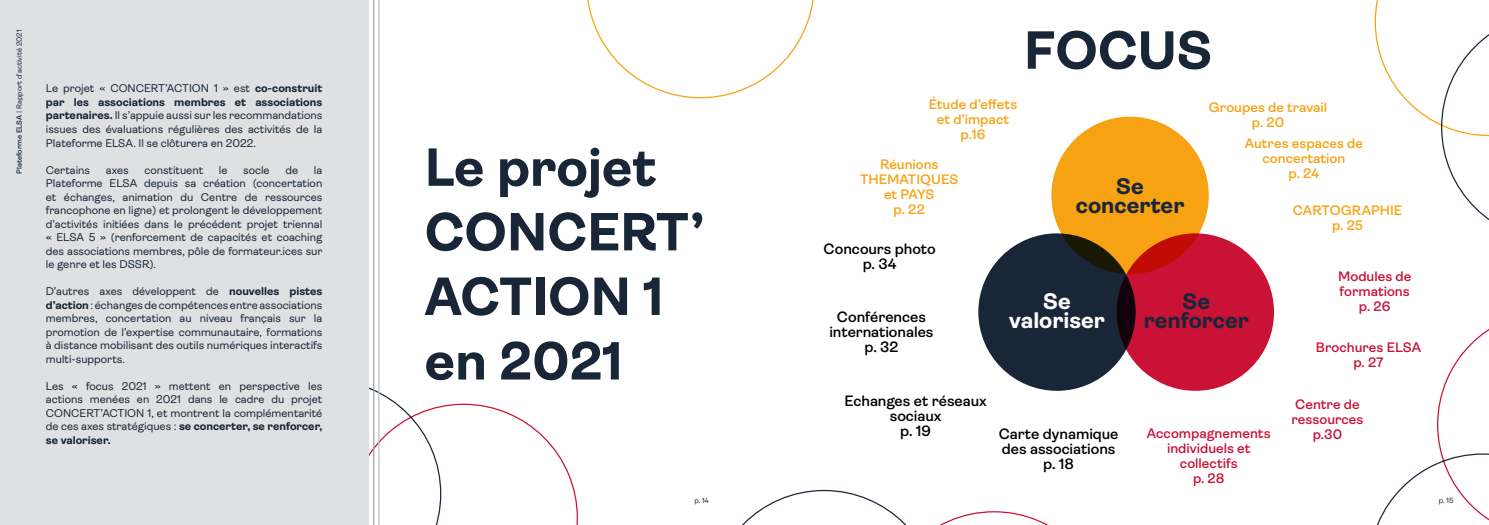
<style>
.page{position:relative;width:1489px;height:525px;background:#fff}
.page>*{position:absolute;margin:0;border:0;box-sizing:border-box;transform-origin:0 0}
.t1{font:700 53.75px/64.5px "Ambit";color:#192637}
.t2{font:700 22.5px/18.8px "Ambit";color:#192637;text-align:center}
.t3{font:700 22.5px/18.8px "Ambit";color:#fff;text-align:center}
.t4{font:600 15px/15px "Ambit";letter-spacing:-.005em;color:#000;text-align:center}
.t5{font:600 13.75px/15px "Ambit";color:#f7a213;text-align:center}
.t6{font:600 13.75px/15px "Ambit";color:#c91236;text-align:center}
.t7{font:11.25px/13.5px "Ambit";color:#192637;text-align:justify}
.t8{font:7.5px "Ambit";color:#192637}
.s1{font-weight:600}
.s2{font-weight:700}
</style>
<div class="page">
<svg style="left:379px;top:403px;width:199px;height:121px"></svg>
<svg style="left:369px;top:0;width:10px;height:524px"></svg>
<div style="left:0;top:0;width:369px;height:524px;background:#dee0e2"></div>
<svg style="left:587px;top:0;width:227px;height:99px"></svg>
<div style="left:1051px;top:117px;width:157px;height:157px;background:#f7a213;border-radius:50%"></div>
<div style="left:978px;top:233px;width:157px;height:157px;background:#192637;border-radius:50%"></div>
<div style="left:1116px;top:233px;width:157px;height:157px;background:#c91236;border-radius:50%"></div>
<svg style="left:743px;top:489px;width:304px;height:35px"></svg>
<svg style="left:1377px;top:329px;width:111px;height:195px"></svg>
<svg style="left:1374px;top:0;width:114px;height:220px"></svg>
<p class="t8" style="left:15px;top:174px;width:146px;rotate:-90deg"><span class="s1">Plateforme ELSA</span> | Rapport d’activité 2021</p>
<p class="t7" style="left:46px;top:82px;width:278px">Le projet « CONCERT’ACTION 1 » est <span class="s2">co-construit par les associations membres et associations partenaires.</span> Il s’appuie aussi sur les recommandations issues des évaluations régulières des activités de la Plateforme ELSA. Il se clôturera en 2022.</p>
<p class="t7" style="left:46px;top:163px;width:46px">Certains</p>
<p class="t7" style="left:106px;top:163px;width:24px">axes</p>
<p class="t7" style="left:144px;top:163px;width:60px">constituent</p>
<p class="t7" style="left:219px;top:163px;width:10px">le</p>
<p class="t7" style="left:243px;top:163px;width:28px">socle</p>
<p class="t7" style="left:285px;top:163px;width:14px">de</p>
<p class="t7" style="left:46px;top:163px;width:278px;text-indent:268px">la Plateforme ELSA depuis sa création (concertation et échanges, animation du Centre de ressources francophone en ligne) et prolongent le développement d’activités initiées dans le précédent projet triennal « ELSA 5 » (renforcement de capacités et coaching des associations membres, pôle de formateur.ices sur le genre et les DSSR).</p>
<p class="t7" style="left:46px;top:284px;width:278px">D’autres axes développent de <span class="s2">nouvelles pistes d’action</span> : échanges de compétences entre associations membres, concertation au niveau français sur la promotion de l’expertise communautaire, formations à distance mobilisant des outils numériques interactifs multi-supports.</p>
<p class="t7" style="left:46px;top:379px;width:278px">Les « focus 2021 » mettent en perspective les actions menées en 2021 dans le cadre du projet CONCERT’ACTION 1, et montrent la complémentarité de ces axes stratégiques : <span class="s2">se concerter, se renforcer, se valoriser.</span></p>
<h1 class="t1" style="left:424px;top:136px;width:281px">Le projet<br>CONCERT’<br>ACTION 1 en 2021</h1>
<p class="t5" style="left:928px;top:97px;width:90px">Étude d’effets et d’impact p.16</p>
<p class="t5" style="left:860px;top:156px;width:100px">Réunions<br>THEMATIQUES et PAYS<br>p. 22</p>
<h1 class="t1" style="left:1023px;top:19px;width:190px">FOCUS</h1>
<h2 class="t2" style="left:1075px;top:177px;width:110px">Se concerter</h2>
<p class="t5" style="left:1208px;top:100px;width:120px">Groupes de travail p. 20</p>
<p class="t5" style="left:1244px;top:136px;width:120px">Autres espaces de concertation<br>p. 24</p>
<p class="t5" style="left:1292px;top:203px;width:111px">CARTOGRAPHIE p. 25</p>
<h3 class="t4" style="left:823px;top:242px;width:114px">Concours photo p. 34</h3>
<h3 class="t4" style="left:829px;top:309px;width:106px">Conférences internationales p. 32</h3>
<h2 class="t3" style="left:1009px;top:292px;width:97px">Se valoriser</h2>
<h2 class="t2" style="left:1143px;top:292px;width:107px">Se renforcer</h2>
<h3 class="t4" style="left:844px;top:393px;width:144px">Echanges et réseaux sociaux<br>p. 19</h3>
<h3 class="t4" style="left:998px;top:426px;width:121px">Carte dynamique des associations p. 18</h3>
<p class="t6" style="left:1146px;top:425px;width:125px">Accompagnements individuels et collectifs<br>p. 28</p>
<p class="t6" style="left:1337px;top:269px;width:75px">Modules de formations p. 26</p>
<p class="t6" style="left:1315px;top:340px;width:107px">Brochures ELSA p. 27</p>
<p class="t6" style="left:1291px;top:397px;width:74px">Centre de ressources p.30</p>
<p class="t8" style="left:694px;top:495px;width:16px">p. 14</p>
<p class="t8" style="left:1438px;top:495px;width:16px">p. 15</p>
</div>
